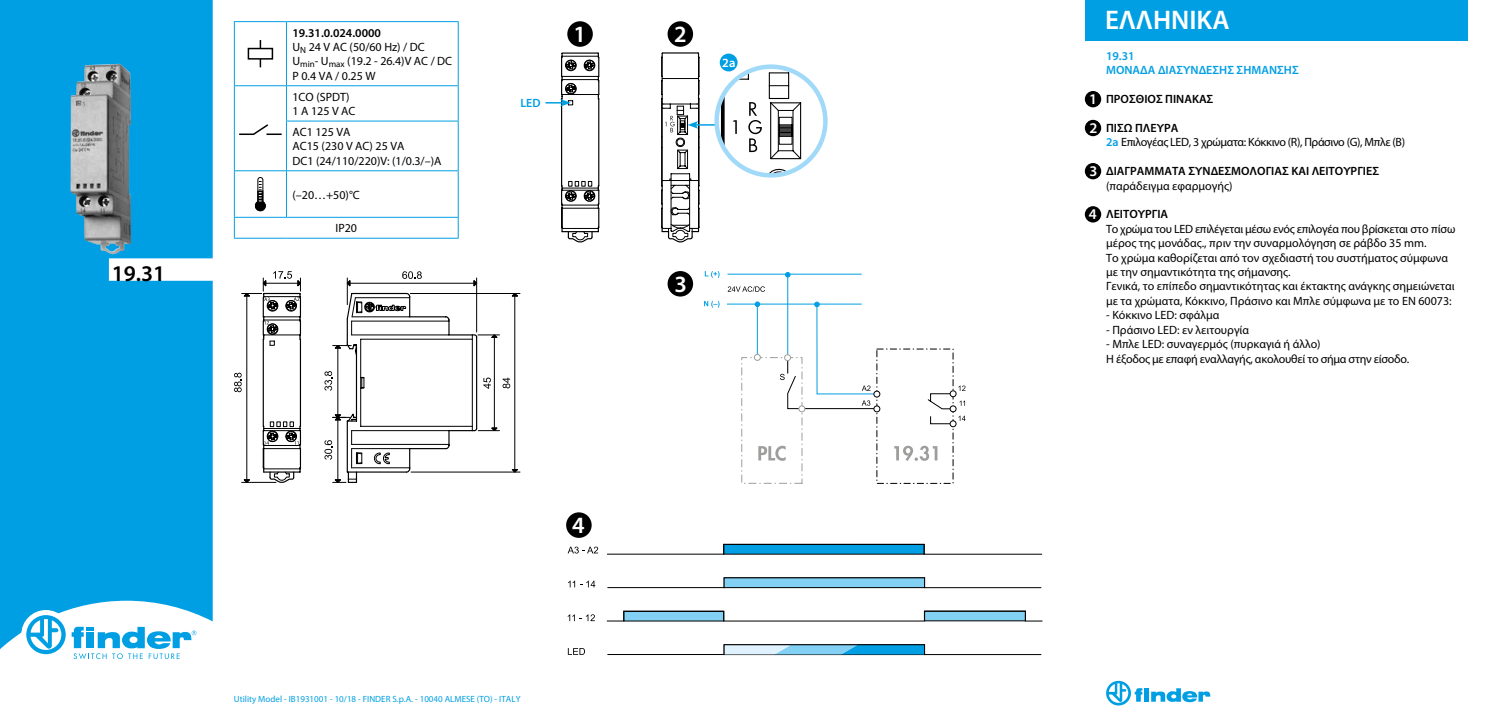
<style>
.page{position:relative;width:1489px;height:723px;background:#fff}
.page>*{position:absolute;margin:0;border:0;box-sizing:border-box;transform-origin:0 0}
.t1{font:600 27px "Myriad Pro";color:#fff}
.t2{font:600 23.4px "Myriad Pro";color:#fff}
.t3{font:600 22.5px "Myriad Pro";color:#000}
.t4{font:600 14.85px/28.8px "Myriad Pro";color:#fff}
.t5{font:600 12.6px "Myriad Pro";color:#fff}
.t6{font:12px/14.4px "Myriad Pro";color:#000}
.t7{font:12px/14.4px "Myriad Pro";letter-spacing:-.02em;color:#000}
.t8{font:600 12px "Myriad Pro";color:#000}
.t9{font:12px/14.4px "Myriad Pro";letter-spacing:-.03em;color:#000}
.t10{font:600 12px/14.4px "Myriad Pro";color:#009fe3}
.t11{font:9px "Myriad Pro";color:#009fe3}
.s1{font-weight:600}
.s2{font-weight:600;color:#009fe3}
</style>
<div class="page">
<div style="left:0;top:0;width:213px;height:649px;background:#009fe3"></div>
<div style="left:21px;top:610px;width:49px;height:49px;background:#fff;border-radius:50%"></div>
<svg style="left:26px;top:615px;width:40px;height:39px"></svg>
<svg style="left:72px;top:627px;width:124px;height:32px"></svg>
<img style="left:70px;top:64px;width:61px;height:190px">
<svg style="left:234px;top:271px;width:286px;height:212px"></svg>
<hr style="left:234px;top:21px;width:52px;height:1px;background:#009fe3">
<hr style="left:234px;top:22px;width:1px;height:63px;background:#009fe3">
<hr style="left:286px;top:21px;width:172px;height:1px;background:#009fe3">
<hr style="left:286px;top:22px;width:1px;height:63px;background:#009fe3">
<hr style="left:458px;top:22px;width:1px;height:63px;background:#009fe3">
<hr style="left:234px;top:85px;width:52px;height:1px;background:#009fe3">
<hr style="left:234px;top:86px;width:1px;height:35px;background:#009fe3">
<hr style="left:286px;top:85px;width:172px;height:1px;background:#009fe3">
<hr style="left:286px;top:86px;width:1px;height:35px;background:#009fe3">
<hr style="left:458px;top:86px;width:1px;height:35px;background:#009fe3">
<hr style="left:234px;top:121px;width:1px;height:49px;background:#009fe3">
<hr style="left:286px;top:121px;width:172px;height:1px;background:#009fe3">
<hr style="left:286px;top:121px;width:1px;height:49px;background:#009fe3">
<hr style="left:458px;top:121px;width:1px;height:49px;background:#009fe3">
<hr style="left:234px;top:170px;width:52px;height:1px;background:#009fe3">
<hr style="left:234px;top:171px;width:1px;height:46px;background:#009fe3">
<hr style="left:286px;top:170px;width:172px;height:1px;background:#009fe3">
<hr style="left:286px;top:171px;width:1px;height:46px;background:#009fe3">
<hr style="left:458px;top:171px;width:1px;height:46px;background:#009fe3">
<hr style="left:234px;top:217px;width:52px;height:1px;background:#009fe3">
<svg style="left:234px;top:218px;width:1px;height:20px"></svg>
<hr style="left:286px;top:217px;width:172px;height:1px;background:#009fe3">
<svg style="left:458px;top:218px;width:1px;height:20px"></svg>
<hr style="left:234px;top:238px;width:52px;height:1px;background:#009fe3">
<hr style="left:286px;top:238px;width:172px;height:1px;background:#009fe3">
<svg style="left:260px;top:40px;width:1px;height:27px"></svg>
<div style="left:248px;top:49px;width:24px;height:10px;background:#fff"></div>
<div style="left:248px;top:48px;width:25px;height:12px;border:2px solid #000"></div>
<svg style="left:239px;top:124px;width:43px;height:11px"></svg>
<svg style="left:255px;top:177px;width:11px;height:34px"></svg>
<svg style="left:545px;top:52px;width:54px;height:191px"></svg>
<hr style="left:787px;top:275px;width:1px;height:80px;background:#009fe3">
<svg style="left:785px;top:272px;width:5px;height:5px"></svg>
<svg style="left:704px;top:271px;width:15px;height:7px"></svg>
<svg style="left:704px;top:301px;width:15px;height:7px"></svg>
<hr style="left:727px;top:274px;width:134px;height:1px;background:#009fe3">
<svg style="left:607px;top:577px;width:435px;height:12px"></svg>
<svg style="left:607px;top:544px;width:435px;height:11px"></svg>
<svg style="left:606px;top:610px;width:436px;height:12px"></svg>
<svg style="left:567px;top:547px;width:31px;height:6px"></svg>
<svg style="left:568px;top:581px;width:27px;height:6px"></svg>
<svg style="left:567px;top:614px;width:28px;height:7px"></svg>
<div style="left:724px;top:578px;width:200px;height:9px;background:#83d0f5"></div>
<div style="left:724px;top:578px;width:200px;height:10px;border:1px solid #000"></div>
<svg style="left:607px;top:644px;width:435px;height:11px"></svg>
<svg style="left:568px;top:648px;width:17px;height:7px"></svg>
<hr style="left:695px;top:124px;width:21px;height:2px;background:#009fe3">
<svg style="left:661px;top:52px;width:38px;height:190px"></svg>
<svg style="left:727px;top:286px;width:238px;height:198px"></svg>
<svg style="left:720px;top:67px;width:105px;height:108px"></svg>
<div style="left:714px;top:64px;width:113px;height:114px;border:4px solid #a1daf8;border-radius:50%"></div>
<div style="left:567px;top:21px;width:26px;height:26px;background:#000;border-radius:50%"></div>
<div style="left:719px;top:54px;width:18px;height:17px;background:#009fe3;border-radius:50%"></div>
<div style="left:667px;top:21px;width:26px;height:26px;background:#000;border-radius:50%"></div>
<div style="left:667px;top:271px;width:26px;height:26px;background:#000;border-radius:50%"></div>
<div style="left:566px;top:512px;width:25px;height:26px;background:#000;border-radius:50%"></div>
<svg style="left:1106px;top:681px;width:104px;height:24px"></svg>
<div style="left:1084px;top:91px;width:17px;height:16px;background:#000;border-radius:50%"></div>
<div style="left:1084px;top:120px;width:17px;height:16px;background:#000;border-radius:50%"></div>
<div style="left:1084px;top:163px;width:17px;height:16px;background:#000;border-radius:50%"></div>
<div style="left:1084px;top:206px;width:17px;height:16px;background:#000;border-radius:50%"></div>
<div style="left:1084px;top:0;width:383px;height:40px;background:#009fe3"></div>
<h3 class="t3" style="left:112px;top:259px;width:55px">19.31</h3>
<p class="t6" style="left:292px;top:25px;width:161px"><span class="s1">19.31.0.024.0000<br></span>U<sub>N</sub> 24 V AC (50/60 Hz) / DC<br>U<sub>min</sub>- U<sub>max</sub> (19.2 - 26.4)V AC / DC<br>P 0.4 VA / 0.25 W</p>
<p class="t6" style="left:292px;top:89px;width:65px">1CO (SPDT)<br>1 A 125 V AC</p>
<p class="t6" style="left:292px;top:125px;width:151px">AC1 125 VA<br>AC15 (230 V AC) 25 VA<br>DC1 (24/110/220)V: (1/0.3/–)A</p>
<p class="t6" style="left:292px;top:187px;width:69px">(–20…+50)°C</p>
<p class="t6" style="left:335px;top:221px;width:23px">IP20</p>
<p class="t10" style="left:520px;top:95px;width:22px">LED</p>
<h2 class="t2" style="left:573px;top:19px;width:14px">1</h2>
<h2 class="t2" style="left:572px;top:510px;width:14px">4</h2>
<p class="t11" style="left:234px;top:693px;width:288px">Utility Model - IB1931001 - 10/18 - FINDER S.p.A. - 10040 ALMESE (TO) - ITALY</p>
<h2 class="t2" style="left:674px;top:19px;width:14px">2</h2>
<p class="t5" style="left:722px;top:54px;width:15px">2a</p>
<h2 class="t2" style="left:674px;top:269px;width:14px">3</h2>
<p class="t4" style="left:1088px;top:84px;width:10px">1<br>2</p>
<p class="t4" style="left:1089px;top:156px;width:9px">3</p>
<p class="t4" style="left:1088px;top:200px;width:9px">4</p>
<h1 class="t1" style="left:1104px;top:3px;width:126px">ΕΛΛΗΝΙΚΑ</h1>
<p class="t10" style="left:1106px;top:48px;width:194px">19.31<br>ΜΟΝΑΔΑ ΔΙΑΣΥΝΔΕΣΗΣ ΣΗΜΑΝΣΗΣ</p>
<p class="t8" style="left:1106px;top:92px;width:109px">ΠΡΟΣΘΙΟΣ ΠΙΝΑΚΑΣ</p>
<p class="t9" style="left:1106px;top:121px;width:300px"><span class="s1">ΠΙΣΩ ΠΛΕΥΡΑ<br></span><span class="s2">2a</span> Επιλογέας LED, 3 χρώματα: Κόκκινο (R), Πράσινο (G), Μπλε (B)</p>
<p class="t8" style="left:1106px;top:164px;width:274px">ΔΙΑΓΡΑΜΜΑΤΑ ΣΥΝΔΕΣΜΟΛΟΓΙΑΣ ΚΑΙ ΛΕΙΤΟΥΡΓΙΕΣ</p>
<p class="t6" style="left:1106px;top:178px;width:128px">(παράδειγμα εφαρμογής)</p>
<p class="t8" style="left:1106px;top:207px;width:64px">ΛΕΙΤΟΥΡΓΙΑ</p>
<p class="t6" style="left:1106px;top:221px;width:351px">Το χρώμα του LED επιλέγεται μέσω ενός επιλογέα που βρίσκεται στο πίσω μέρος της μονάδας., πριν την συναρμολόγηση σε ράβδο 35 mm.<br>Το χρώμα καθορίζεται από τον σχεδιαστή του συστήματος σύμφωνα με την σημαντικότητα της σήμανσης.<br>Γενικά, το επίπεδο σημαντικότητας και έκτακτης ανάγκης σημειώνεται με τα χρώματα, Κόκκινο, Πράσινο και Μπλε σύμφωνα με το ΕΝ 60073:</p>
<p class="t6" style="left:1106px;top:308px;width:115px">- Κόκκινο LED: σφάλμα</p>
<p class="t6" style="left:1106px;top:322px;width:144px">- Πράσινο LED: εν λειτουργία</p>
<p class="t7" style="left:1106px;top:337px;width:305px">- Μπλε LED: συναγερμός (πυρκαγιά ή άλλο)<br>Η έξοδος με επαφή εναλλαγής, ακολουθεί το σήμα στην είσοδο.</p>
</div>
